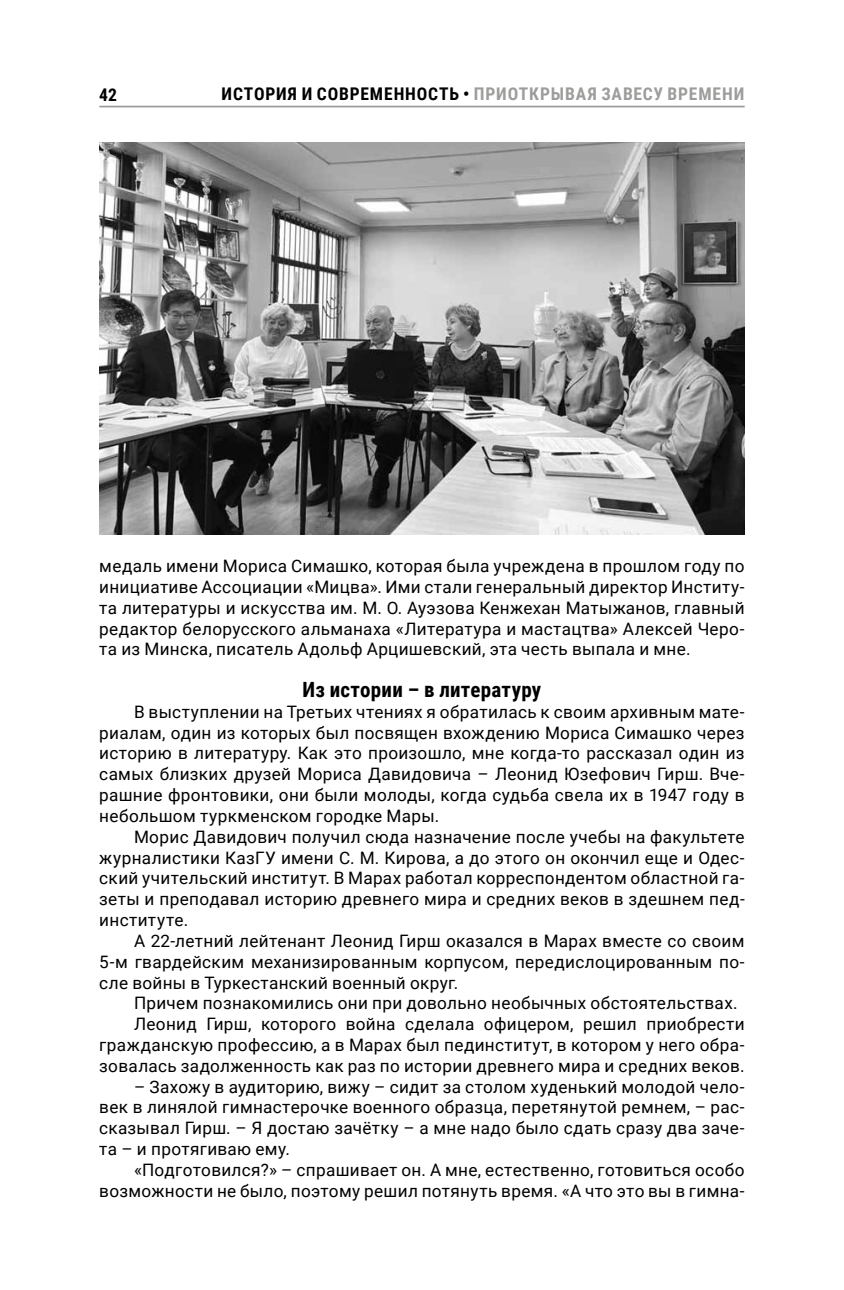
<style>
.page{position:relative;width:844px;height:1290px;background:#fff}
.page>*{position:absolute;margin:0;border:0;box-sizing:border-box;transform-origin:0 0}
.t1{font:700 21px "Roboto Condensed";letter-spacing:.01em;color:#000}
.t2{font:700 17.5px "Roboto Condensed";letter-spacing:.05em;color:#9d9d9c}
.t3{font:700 17.5px "Roboto Condensed";color:#000}
.t4{font:17.15px/20.8px "Roboto";letter-spacing:.02em;color:#000;text-align:justify}
.s1{color:#000}
</style>
<div class="page">
<hr style="left:99px;top:106px;width:645px;height:1px;background:#9d9d9c">
<img style="left:99px;top:142px;width:645px;height:392px">
<p class="t3" style="left:99px;top:82px;width:19px">42</p>
<p class="t2" style="left:221px;top:82px;width:522px"><span class="s1">История И Современность •</span> Приоткрывая завесу времени</p>
<p class="t4" style="left:99px;top:555px;width:646px">медаль имени Мориса Симашко, которая была учреждена в прошлом году по инициативе Ассоциации «Мицва». Ими стали генеральный директор Институ&shy;та литературы и искусства им. М. О. Ауэзова Кенжехан Матыжанов, главный редактор белорусского альманаха «Литература и мастацтва» Алексей Черо&shy;та из Минска, писатель Адольф Арцишевский, эта честь выпала и мне.</p>
<p class="t1" style="left:302px;top:675px;width:240px">Из истории – в литературу</p>
<p class="t4" style="left:99px;top:701px;width:646px;text-indent:35px">В выступлении на Третьих чтениях я обратилась к своим архивным мате&shy;риалам, один из которых был посвящен вхождению Мориса Симашко через историю в литературу. Как это произошло, мне когда-то рассказал один из самых близких друзей Мориса Давидовича – Леонид Юзефович Гирш. Вче&shy;рашние фронтовики, они были молоды, когда судьба свела их в 1947 году в небольшом туркменском городке Мары.</p>
<p class="t4" style="left:99px;top:825px;width:646px;text-indent:35px">Морис Давидович получил сюда назначение после учебы на факультете журналистики КазГУ имени С. М. Кирова, а до этого он окончил еще и Одес&shy;ский учительский институт. В Марах работал корреспондентом областной га&shy;зеты и преподавал историю древнего мира и средних веков в здешнем пед&shy;институте.</p>
<p class="t4" style="left:99px;top:930px;width:646px;text-indent:35px">А 22-летний лейтенант Леонид Гирш оказался в Марах вместе со своим 5-м гвардейским механизированным корпусом, передислоцированным по&shy;сле войны в Туркестанский военный округ.</p>
<p class="t4" style="left:134px;top:992px;width:605px">Причем познакомились они при довольно необычных обстоятельствах.</p>
<p class="t4" style="left:134px;top:1013px;width:612px">Леонид Гирш, которого война сделала офицером, решил приобрести</p>
<p class="t4" style="left:99px;top:1034px;width:646px">гражданскую профессию, а в Марах был пединститут, в котором у него обра-</p>
<p class="t4" style="left:99px;top:1055px;width:646px">зовалась задолженность как раз по истории древнего мира и средних веков.</p>
<p class="t4" style="left:99px;top:1075px;width:646px;text-indent:35px">– Захожу в аудиторию, вижу – сидит за столом худенький молодой чело&shy;век в линялой гимнастерочке военного образца, перетянутой ремнем, – рас&shy;сказывал Гирш. – Я достаю зачётку – а мне надо было сдать сразу два заче&shy;та – и протягиваю ему.</p>
<p class="t4" style="left:99px;top:1159px;width:646px;text-align:right">«Подготовился?» – спрашивает он. А мне, естественно, готовиться особо возможности не было, поэтому решил потянуть время. «А что это вы в гимна-</p>
</div>
